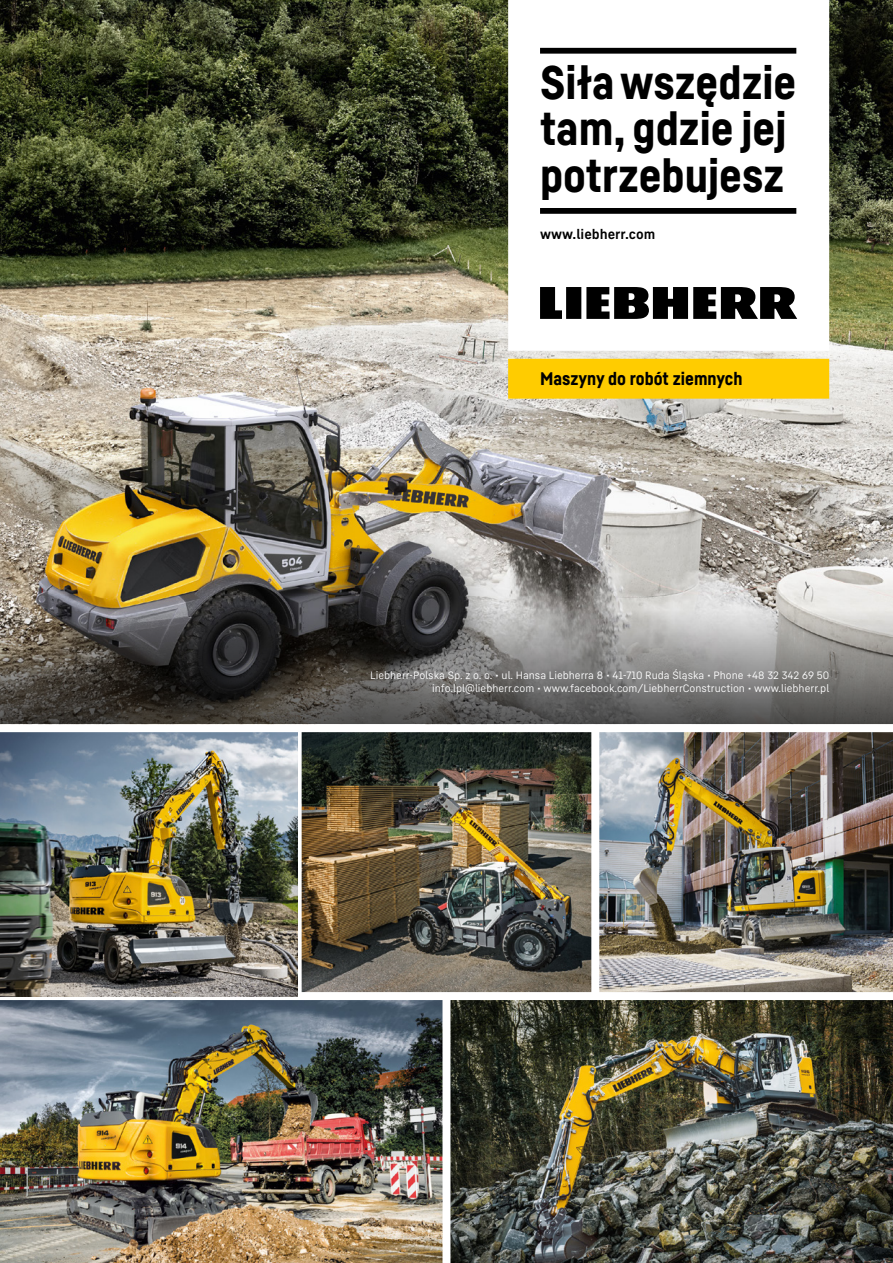
<style>
.page{position:relative;width:893px;height:1263px;background:#fff}
.page>*{position:absolute;margin:0;border:0;box-sizing:border-box;transform-origin:0 0}
.t1{font:900 46.35px/46.3px "Liebherr Head";color:#000}
.t2{font:900 18px "Liebherr Head";color:#000}
.t3{font:700 13.5px "Liebherr Text";color:#000}
.t4{font:10.5px/13.5px "Liebherr Text";color:#fff;text-align:right}
</style>
<div class="page">
<img style="left:0;top:1000px;width:442px;height:263px">
<img style="left:450px;top:1000px;width:443px;height:263px">
<img style="left:302px;top:732px;width:289px;height:260px">
<img style="left:599px;top:732px;width:294px;height:260px">
<img style="left:0;top:732px;width:298px;height:264px">
<img style="left:0;top:0;width:893px;height:609px">
<svg style="left:0;top:609px;width:893px;height:115px;background:#63615f"></svg>
<svg style="left:508px;top:0;width:321px;height:351px"></svg>
<div style="left:508px;top:359px;width:321px;height:40px;background:#fc0"></div>
<div style="left:540px;top:48px;width:256px;height:6px;background:#000"></div>
<div style="left:540px;top:208px;width:256px;height:6px;background:#000"></div>
<svg style="left:540px;top:287px;width:257px;height:32px"></svg>
<p class="t1" style="left:540px;top:58px;width:258px">Siła wszędzie tam, gdzie jej potrzebujesz</p>
<p class="t3" style="left:540px;top:225px;width:117px">www.liebherr.com</p>
<p class="t2" style="left:540px;top:367px;width:204px">Maszyny do robót ziemnych</p>
<p class="t4" style="left:370px;top:668px;width:460px">Liebherr-Polska Sp. z o. o. • ul. Hansa Liebherra 8 • 41-710 Ruda Śląska • Phone +48 32 342 69 50 info.lpl@liebherr.com • www.facebook.com/LiebherrConstruction • www.liebherr.pl</p>
</div>
